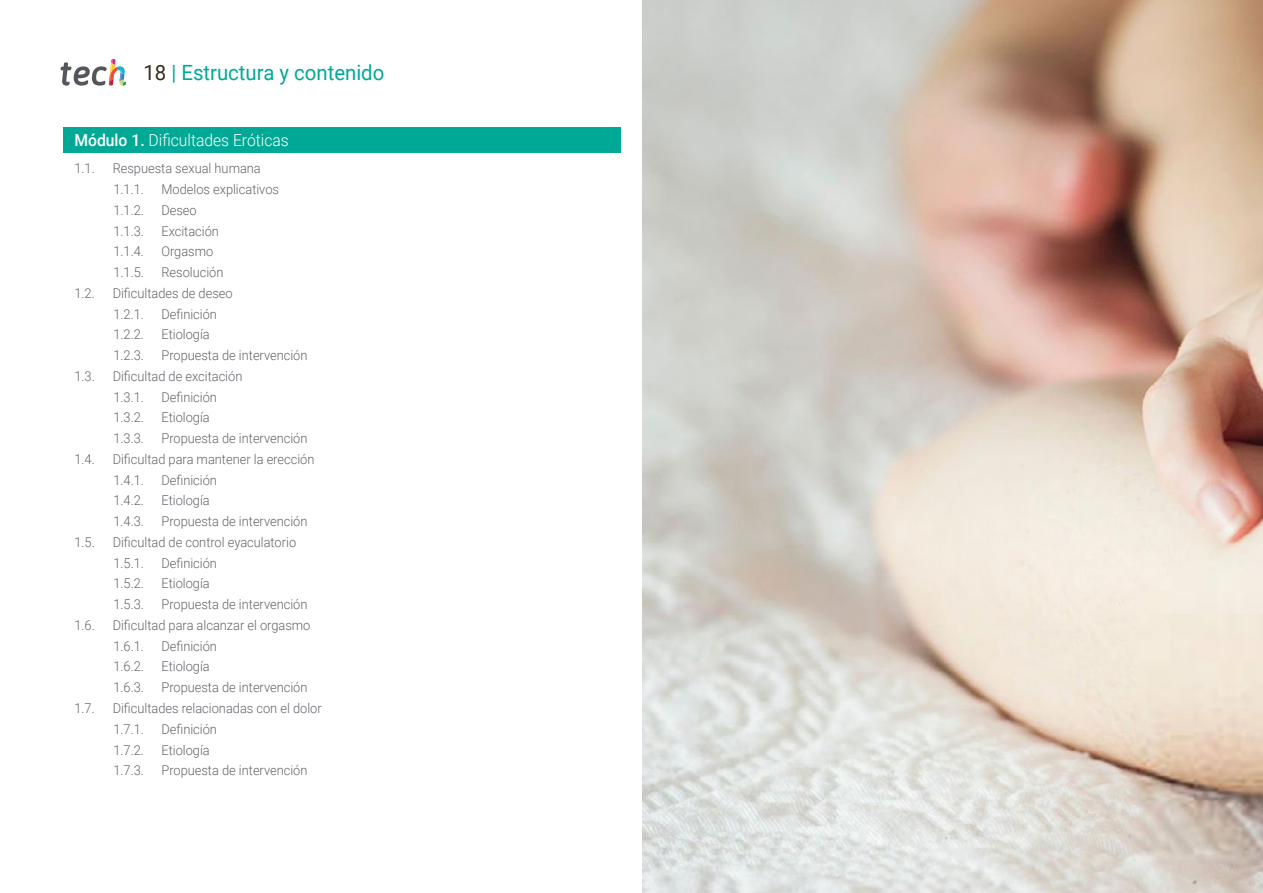
<style>
.page{position:relative;width:1263px;height:893px;background:#fff}
.page>*{position:absolute;margin:0;border:0;box-sizing:border-box;transform-origin:0 0}
.t1{font:21px "Roboto";color:#00a996}
.t2{font:300 16.5px "Roboto";color:#fff;scale:.95 1}
.t3{font:300 13.5px/20.7px "Roboto";color:#61646a;scale:.95 1}
.s1{color:#312e20}
.s2{font-weight:500}
</style>
<div class="page">
<div style="left:63px;top:128px;width:558px;height:25px;background:#00a996"></div>
<img style="left:642px;top:0;width:621px;height:893px">
<svg style="left:61px;top:59px;width:65px;height:27px"></svg>
<h1 class="t1" style="left:144px;top:57px;width:242px"><span class="s1">18</span> | Estructura y contenido</h1>
<p class="t2" style="left:74px;top:129px;width:227px"><span class="s2">Módulo 1.</span> Dificultades Eróticas</p>
<p class="t3" style="left:74px;top:158px;width:23px">1.1.</p>
<p class="t3" style="left:113px;top:158px;width:157px">Respuesta sexual humana<br>1.1.1.</p>
<p class="t3" style="left:161px;top:179px;width:125px">Modelos explicativos</p>
<p class="t3" style="left:113px;top:199px;width:34px">1.1.2.</p>
<p class="t3" style="left:161px;top:199px;width:39px">Deseo</p>
<p class="t3" style="left:113px;top:220px;width:34px">1.1.3.</p>
<p class="t3" style="left:161px;top:220px;width:62px">Excitación</p>
<p class="t3" style="left:113px;top:241px;width:34px">1.1.4.</p>
<p class="t3" style="left:161px;top:241px;width:56px">Orgasmo</p>
<p class="t3" style="left:113px;top:262px;width:34px">1.1.5.</p>
<p class="t3" style="left:161px;top:262px;width:67px">Resolución</p>
<p class="t3" style="left:74px;top:282px;width:23px">1.2.</p>
<p class="t3" style="left:113px;top:282px;width:128px">Dificultades de deseo<br>1.2.1.</p>
<p class="t3" style="left:161px;top:303px;width:60px">Definición</p>
<p class="t3" style="left:113px;top:324px;width:34px">1.2.2.</p>
<p class="t3" style="left:161px;top:324px;width:52px">Etiología</p>
<p class="t3" style="left:113px;top:345px;width:34px">1.2.3.</p>
<p class="t3" style="left:161px;top:345px;width:155px">Propuesta de intervención</p>
<p class="t3" style="left:74px;top:365px;width:23px">1.3.</p>
<p class="t3" style="left:113px;top:365px;width:138px">Dificultad de excitación<br>1.3.1.</p>
<p class="t3" style="left:161px;top:386px;width:60px">Definición</p>
<p class="t3" style="left:113px;top:407px;width:34px">1.3.2.</p>
<p class="t3" style="left:161px;top:407px;width:52px">Etiología</p>
<p class="t3" style="left:113px;top:428px;width:34px">1.3.3.</p>
<p class="t3" style="left:161px;top:428px;width:155px">Propuesta de intervención</p>
<p class="t3" style="left:74px;top:448px;width:23px">1.4.</p>
<p class="t3" style="left:113px;top:448px;width:214px">Dificultad para mantener la erección<br>1.4.1.</p>
<p class="t3" style="left:161px;top:469px;width:60px">Definición</p>
<p class="t3" style="left:113px;top:490px;width:34px">1.4.2.</p>
<p class="t3" style="left:161px;top:490px;width:52px">Etiología</p>
<p class="t3" style="left:113px;top:511px;width:34px">1.4.3.</p>
<p class="t3" style="left:161px;top:511px;width:155px">Propuesta de intervención</p>
<p class="t3" style="left:74px;top:531px;width:23px">1.5.</p>
<p class="t3" style="left:113px;top:531px;width:195px">Dificultad de control eyaculatorio<br>1.5.1.</p>
<p class="t3" style="left:161px;top:552px;width:60px">Definición</p>
<p class="t3" style="left:113px;top:573px;width:34px">1.5.2.</p>
<p class="t3" style="left:161px;top:573px;width:52px">Etiología</p>
<p class="t3" style="left:113px;top:594px;width:34px">1.5.3.</p>
<p class="t3" style="left:161px;top:594px;width:155px">Propuesta de intervención</p>
<p class="t3" style="left:74px;top:614px;width:23px">1.6.</p>
<p class="t3" style="left:113px;top:614px;width:210px">Dificultad para alcanzar el orgasmo<br>1.6.1.</p>
<p class="t3" style="left:161px;top:635px;width:60px">Definición</p>
<p class="t3" style="left:113px;top:656px;width:34px">1.6.2.</p>
<p class="t3" style="left:161px;top:656px;width:52px">Etiología</p>
<p class="t3" style="left:113px;top:677px;width:34px">1.6.3.</p>
<p class="t3" style="left:161px;top:677px;width:155px">Propuesta de intervención</p>
<p class="t3" style="left:74px;top:697px;width:23px">1.7.</p>
<p class="t3" style="left:113px;top:697px;width:222px">Dificultades relacionadas con el dolor<br>1.7.1.</p>
<p class="t3" style="left:161px;top:718px;width:60px">Definición</p>
<p class="t3" style="left:113px;top:739px;width:34px">1.7.2.</p>
<p class="t3" style="left:161px;top:739px;width:52px">Etiología</p>
<p class="t3" style="left:113px;top:760px;width:34px">1.7.3.</p>
<p class="t3" style="left:161px;top:760px;width:155px">Propuesta de intervención</p>
</div>
